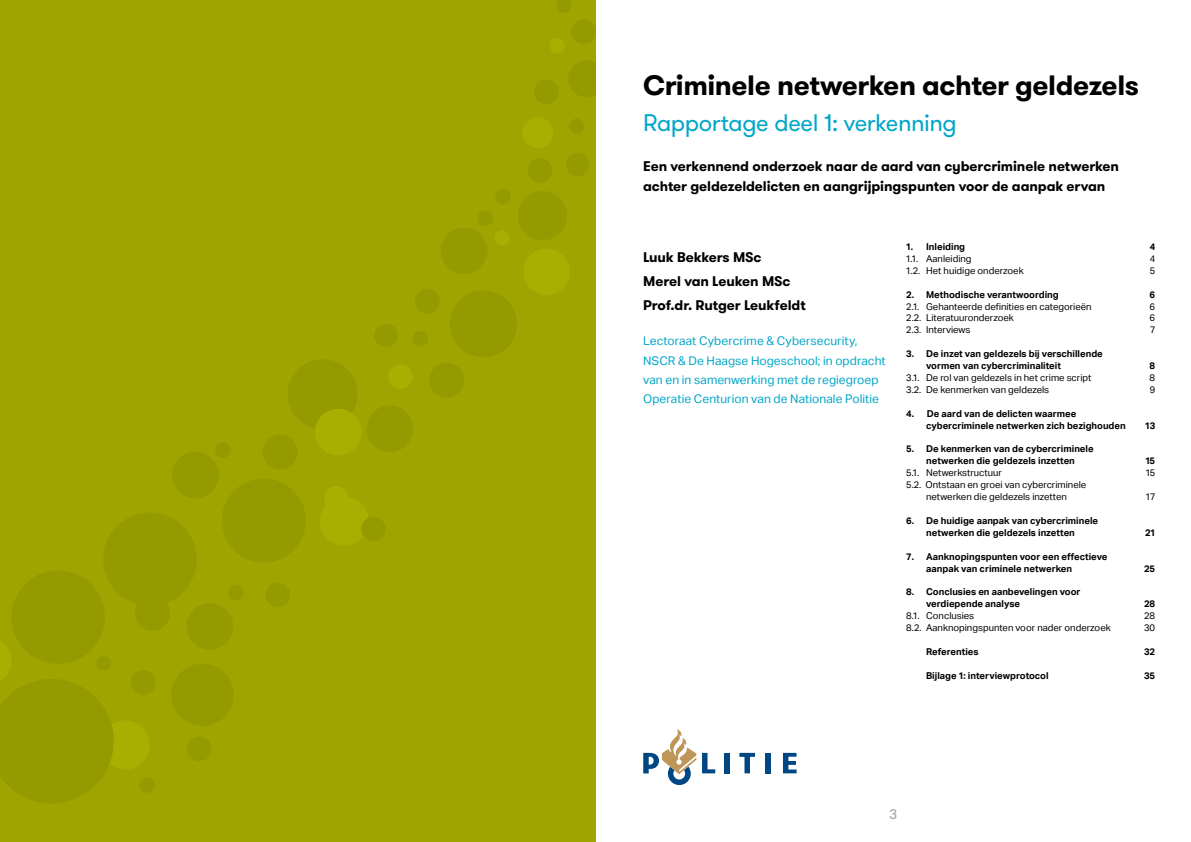
<style>
.page{position:relative;width:1191px;height:842px;background:#fff}
.page>*{position:absolute;margin:0;border:0;box-sizing:border-box;transform-origin:0 0}
.heading_1{font:700 28px "GT Walsheim Pro";letter-spacing:-.015em;color:#000}
.heading_2{font:24px "GT Walsheim Pro";letter-spacing:-.02em;color:#00a6c8}
.subhead_1{font:700 14px/19.6px "GT Walsheim Pro";letter-spacing:-.005em;color:#000}
.t1{font:14px "GT Walsheim Pro";color:#9da1ac}
.body_intro_12_pt{font:12px/19.2px "Aktiv Grotesk";letter-spacing:.005em;color:#00a6c8}
.body_nummering{font:700 9.5px "Aktiv Grotesk";color:#000}
.body_nummering-2{font:9.5px "Aktiv Grotesk";color:#000}
</style>
<div class="page">
<div style="left:0;top:0;width:595px;height:842px;background:#9fa400"></div>
<svg style="left:783px;top:753px;width:13px;height:20px"></svg>
<div style="left:765px;top:753px;width:5px;height:20px;background:#004682"></div>
<svg style="left:739px;top:753px;width:16px;height:20px"></svg>
<div style="left:724px;top:753px;width:5px;height:20px;background:#004682"></div>
<svg style="left:702px;top:753px;width:13px;height:20px"></svg>
<svg style="left:643px;top:729px;width:53px;height:56px"></svg>
<p class="heading_1" style="left:643px;top:67px;width:497px">Criminele netwerken achter geldezels</p>
<p class="heading_2" style="left:643px;top:108px;width:315px">Rapportage deel 1: verkenning</p>
<p class="subhead_1" style="left:643px;top:157px;width:477px">Een verkennend onderzoek naar de aard van cybercriminele netwerken achter geldezeldelicten en aangrijpingspunten voor de aanpak ervan</p>
<p class="subhead_1" style="left:643px;top:247px;width:120px">Luuk Bekkers MSc</p>
<p class="subhead_1" style="left:643px;top:271px;width:149px">Merel van Leuken MSc</p>
<p class="subhead_1" style="left:643px;top:295px;width:164px">Prof.dr. Rutger Leukfeldt</p>
<p class="body_intro_12_pt" style="left:643px;top:332px;width:244px">Lectoraat Cybercrime &amp; Cybersecurity, NSCR &amp; De Haagse Hogeschool; in opdracht van en in samenwerking met de regiegroep Operatie Centurion van de Nationale Politie</p>
<p class="body_nummering" style="left:906px;top:241px;width:60px">1. Inleiding</p>
<p class="body_nummering" style="left:1149px;top:241px;width:7px">4</p>
<p class="body_nummering-2" style="left:906px;top:253px;width:67px">1.1. Aanleiding</p>
<p class="body_nummering-2" style="left:1149px;top:253px;width:7px">4</p>
<p class="body_nummering-2" style="left:906px;top:265px;width:119px">1.2. Het huidige onderzoek</p>
<p class="body_nummering-2" style="left:1149px;top:265px;width:7px">5</p>
<p class="body_nummering" style="left:906px;top:289px;width:154px">2. Methodische verantwoording</p>
<p class="body_nummering" style="left:1149px;top:289px;width:7px">6</p>
<p class="body_nummering-2" style="left:906px;top:301px;width:187px">2.1. Gehanteerde definities en categorieën</p>
<p class="body_nummering-2" style="left:1149px;top:301px;width:7px">6</p>
<p class="body_nummering-2" style="left:906px;top:313px;width:109px">2.2. Literatuuronderzoek</p>
<p class="body_nummering-2" style="left:1149px;top:313px;width:7px">6</p>
<p class="body_nummering-2" style="left:906px;top:325px;width:66px">2.3. Interviews</p>
<p class="body_nummering-2" style="left:1150px;top:325px;width:7px">7</p>
<p class="body_nummering" style="left:906px;top:348px;width:198px">3. De inzet van geldezels bij verschillende</p>
<p class="body_nummering" style="left:926px;top:360px;width:136px">vormen van cybercriminaliteit</p>
<p class="body_nummering" style="left:1149px;top:360px;width:7px">8</p>
<p class="body_nummering-2" style="left:906px;top:372px;width:187px">3.1. De rol van geldezels in het crime script</p>
<p class="body_nummering-2" style="left:1149px;top:372px;width:7px">8</p>
<p class="body_nummering-2" style="left:906px;top:384px;width:144px">3.2. De kenmerken van geldezels</p>
<p class="body_nummering-2" style="left:1149px;top:384px;width:7px">9</p>
<p class="body_nummering" style="left:906px;top:408px;width:172px">4. De aard van de delicten waarmee</p>
<p class="body_nummering" style="left:926px;top:420px;width:201px">cybercriminele netwerken zich bezighouden</p>
<p class="body_nummering" style="left:1145px;top:420px;width:12px">13</p>
<p class="body_nummering" style="left:906px;top:444px;width:189px">5. De kenmerken van de cybercriminele</p>
<p class="body_nummering" style="left:926px;top:455px;width:150px">netwerken die geldezels inzetten</p>
<p class="body_nummering" style="left:1145px;top:455px;width:11px">15</p>
<p class="body_nummering-2" style="left:906px;top:467px;width:97px">5.1. Netwerkstructuur</p>
<p class="body_nummering-2" style="left:1146px;top:467px;width:11px">15</p>
<p class="body_nummering-2" style="left:906px;top:479px;width:181px">5.2. Ontstaan en groei van cybercriminele</p>
<p class="body_nummering-2" style="left:926px;top:491px;width:142px">netwerken die geldezels inzetten</p>
<p class="body_nummering-2" style="left:1145px;top:491px;width:11px">17</p>
<p class="body_nummering" style="left:906px;top:515px;width:193px">6. De huidige aanpak van cybercriminele</p>
<p class="body_nummering" style="left:926px;top:527px;width:150px">netwerken die geldezels inzetten</p>
<p class="body_nummering" style="left:1145px;top:527px;width:12px">21</p>
<p class="body_nummering" style="left:906px;top:551px;width:203px">7. Aanknopingspunten voor een effectieve</p>
<p class="body_nummering" style="left:926px;top:563px;width:147px">aanpak van criminele netwerken</p>
<p class="body_nummering" style="left:1144px;top:563px;width:13px">25</p>
<p class="body_nummering" style="left:906px;top:586px;width:176px">8. Conclusies en aanbevelingen voor</p>
<p class="body_nummering" style="left:926px;top:598px;width:95px">verdiepende analyse</p>
<p class="body_nummering" style="left:1144px;top:598px;width:13px">28</p>
<p class="body_nummering-2" style="left:906px;top:610px;width:69px">8.1. Conclusies</p>
<p class="body_nummering-2" style="left:1144px;top:610px;width:13px">28</p>
<p class="body_nummering-2" style="left:906px;top:622px;width:206px">8.2. Aanknopingspunten voor nader onderzoek</p>
<p class="body_nummering-2" style="left:1144px;top:622px;width:13px">30</p>
<p class="body_nummering" style="left:926px;top:646px;width:54px">Referenties</p>
<p class="body_nummering" style="left:1144px;top:646px;width:13px">32</p>
<p class="body_nummering" style="left:926px;top:670px;width:124px">Bijlage 1: interviewprotocol</p>
<p class="body_nummering" style="left:1144px;top:670px;width:13px">35</p>
<h3 class="t1" style="left:889px;top:805px;width:9px">3</h3>
</div>
